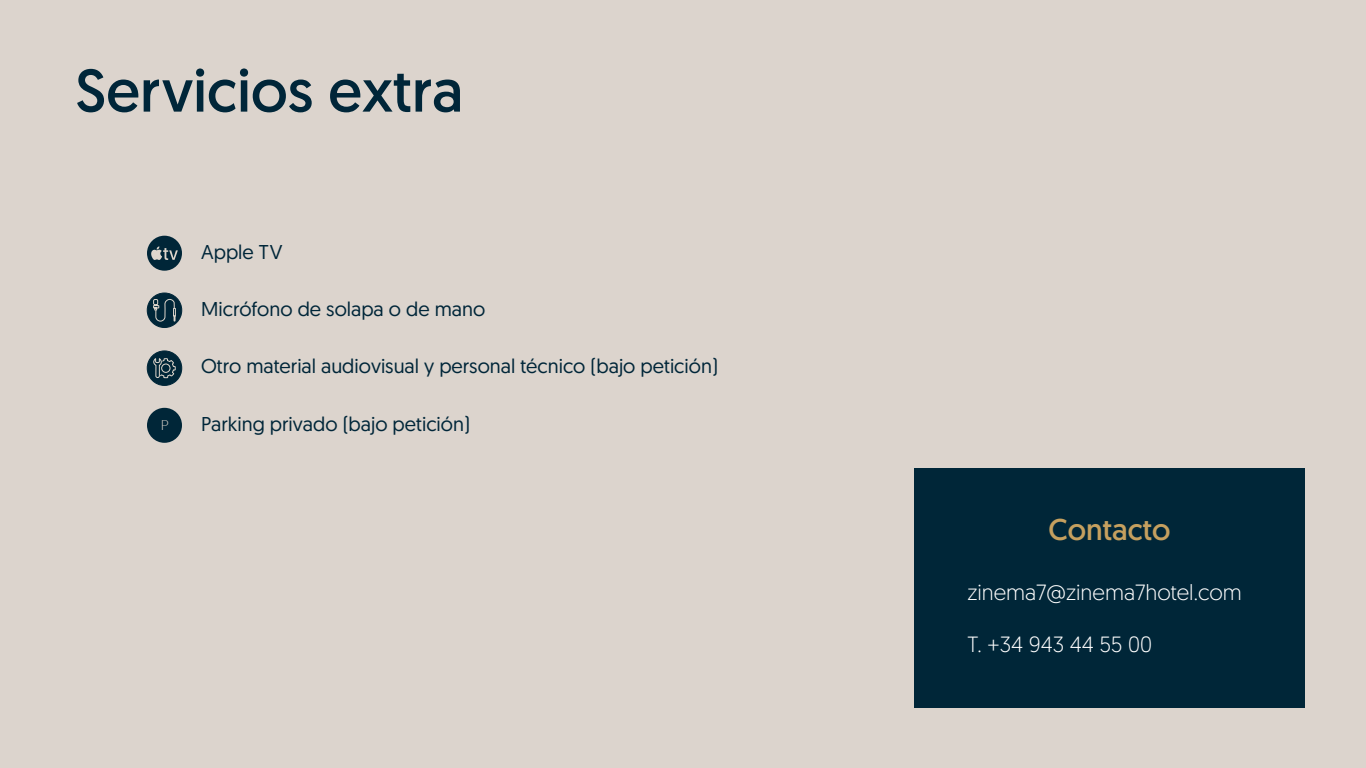
<style>
.page{position:relative;width:1366px;height:768px;background:#dcd4cd}
.page>*{position:absolute;margin:0;border:0;box-sizing:border-box;transform-origin:0 0}
.t1{font:60px "Geomanist";color:#002639}
.t2{font:30px "Geomanist";color:#c5a05f}
.t3{font:300 22px "Geomanist";color:#fff}
.t4{font:20px "Geomanist";color:#002639}
.t5{font:300 14px "Lato";color:#ded6cc}
</style>
<div class="page">
<div style="left:149px;top:238px;width:31px;height:31px;background:#002638;border-radius:50%"></div>
<div style="left:147px;top:236px;width:35px;height:35px;border:4px solid #002638;border-radius:50%"></div>
<svg style="left:151px;top:246px;width:27px;height:14px"></svg>
<div style="left:147px;top:293px;width:35px;height:35px;background:#002638;border-radius:50%"></div>
<div style="left:147px;top:293px;width:35px;height:35px;border:1px solid #002638;border-radius:50%"></div>
<svg style="left:153px;top:299px;width:23px;height:23px"></svg>
<div style="left:147px;top:351px;width:35px;height:34px;background:#002638;border-radius:50%"></div>
<div style="left:147px;top:351px;width:35px;height:35px;border:1px solid #002638;border-radius:50%"></div>
<svg style="left:153px;top:358px;width:23px;height:20px"></svg>
<div style="left:149px;top:410px;width:31px;height:31px;background:#002638;border-radius:50%"></div>
<div style="left:147px;top:408px;width:35px;height:35px;border:4px solid #002638;border-radius:50%"></div>
<div style="left:914px;top:468px;width:391px;height:239px;background:#002638"></div>
<h1 class="t1" style="left:75px;top:52px;width:389px">Servicios extra</h1>
<p class="t4" style="left:201px;top:239px;width:83px">Apple TV</p>
<p class="t4" style="left:201px;top:296px;width:286px">Micrófono de solapa o de mano</p>
<p class="t4" style="left:201px;top:353px;width:518px">Otro material audiovisual y personal técnico (bajo petición)</p>
<p class="t5" style="left:160px;top:417px;width:10px">P</p>
<p class="t4" style="left:201px;top:411px;width:270px">Parking privado (bajo petición)</p>
<h2 class="t2" style="left:1048px;top:510px;width:124px">Contacto</h2>
<p class="t3" style="left:967px;top:578px;width:276px">zinema7@zinema7hotel.com</p>
<p class="t3" style="left:967px;top:631px;width:186px">T. +34 943 44 55 00</p>
</div>
